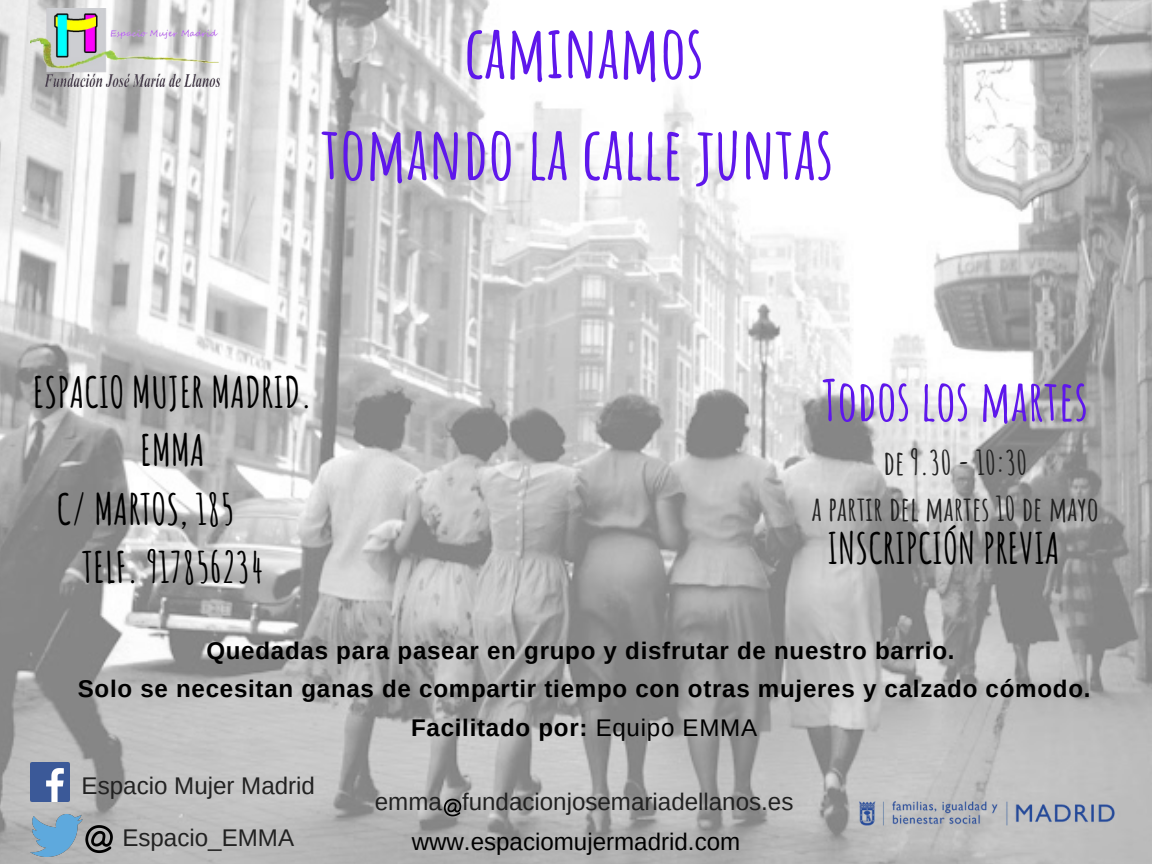
<style>
.page{position:relative;width:1152px;height:864px;background:#fff}
.page>*{position:absolute;margin:0;border:0;box-sizing:border-box;transform-origin:0 0}
.t1{font:700 72.45px "Amatic SC";color:#5e17eb}
.t2{font:700 55.8px "Amatic SC";color:#5e17eb}
.t3{font:700 42.3px/58.5px "Amatic SC";color:#000;text-align:center}
.t4{font:700 33.3px "Amatic SC";color:#222}
.t5{font:700 24.15px "Arimo";letter-spacing:.03em;color:#000}
.t6{font:24.15px "Arimo";color:#222}
.t7{font:24.15px "Arimo";color:#000}
.s1{font-weight:400}
</style>
<div class="page">
<img style="left:0;top:0;width:1152px;height:864px">
<img style="left:31px;top:763px;width:39px;height:39px">
<img style="left:444px;top:798px;width:18px;height:18px">
<img style="left:84px;top:824px;width:29px;height:30px">
<img style="left:31px;top:815px;width:51px;height:42px">
<img style="left:31px;top:9px;width:189px;height:78px">
<img style="left:831px;top:778px;width:306px;height:70px">
<p class="t1" style="left:464px;top:5px;width:241px">caminamos</p>
<p class="t1" style="left:321px;top:106px;width:514px">tomando la calle juntas</p>
<p class="t3" style="left:33px;top:362px;width:281px">ESPACIO MUJER MADRID.<br>EMMA</p>
<p class="t3" style="left:57px;top:479px;width:179px">C/ MARTOS, 185</p>
<p class="t3" style="left:82px;top:538px;width:182px">TELF. 917856234</p>
<p class="t2" style="left:823px;top:364px;width:267px">Todos los martes</p>
<p class="t4" style="left:883px;top:441px;width:145px">de 9.30 - 10:30</p>
<p class="t4" style="left:812px;top:487px;width:289px">a partir del martes 10 de mayo</p>
<p class="t3" style="left:827px;top:518px;width:234px">INSCRIPCIÓN PREVIA</p>
<p class="t5" style="left:206px;top:637px;width:750px">Quedadas para pasear en grupo y disfrutar de nuestro barrio.</p>
<p class="t5" style="left:78px;top:676px;width:1014px">Solo se necesitan ganas de compartir tiempo con otras mujeres y calzado cómodo.</p>
<p class="t5" style="left:411px;top:714px;width:348px">Facilitado por: <span class="s1">Equipo EMMA</span></p>
<p class="t6" style="left:82px;top:772px;width:235px">Espacio Mujer Madrid</p>
<p class="t6" style="left:122px;top:824px;width:173px">Espacio_EMMA</p>
<p class="t6" style="left:375px;top:788px;width:420px">emma fundacionjosemariadellanos.es</p>
<p class="t7" style="left:412px;top:828px;width:330px">www.espaciomujermadrid.com</p>
</div>
